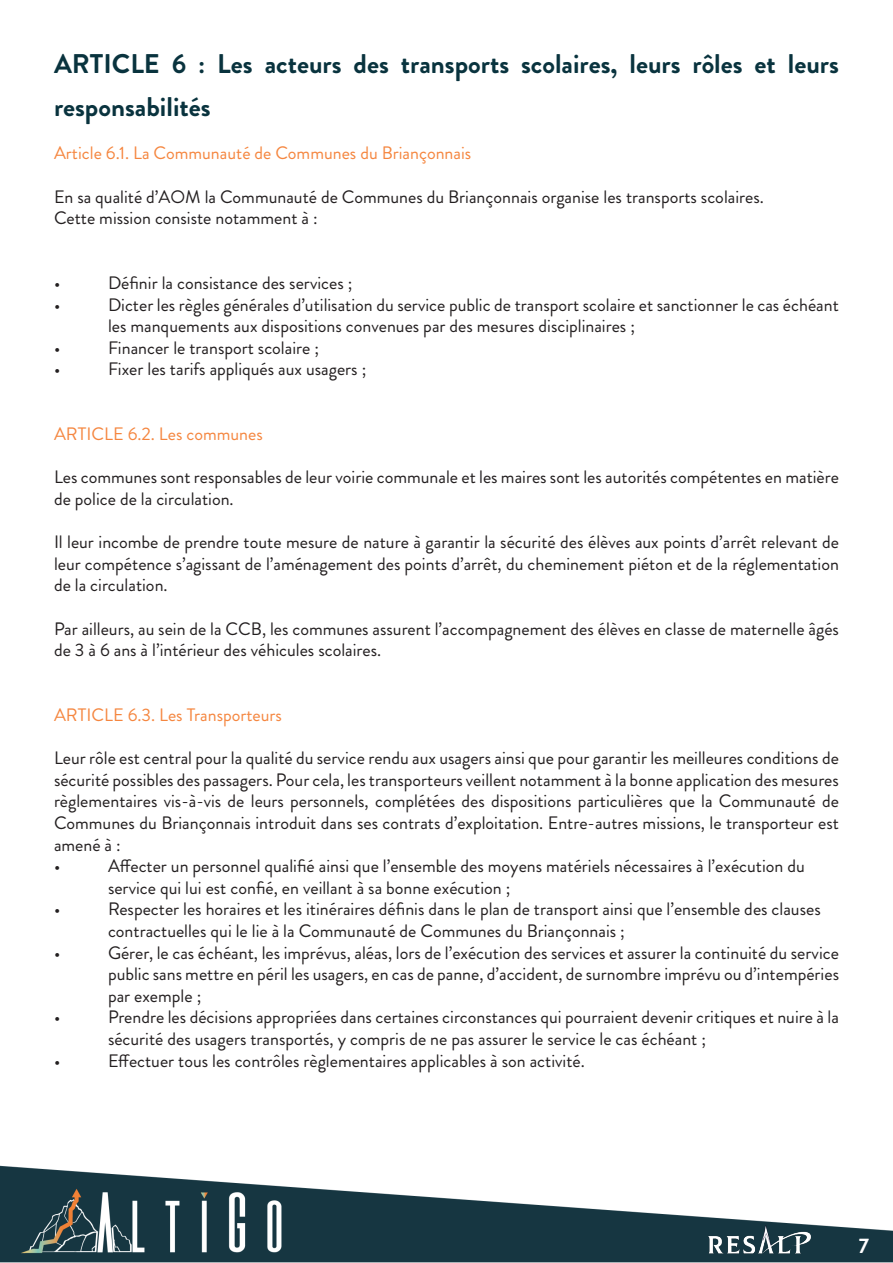
<style>
.page{position:relative;width:893px;height:1263px;background:#fff}
.page>*{position:absolute;margin:0;border:0;box-sizing:border-box;transform-origin:0 0}
.Style_de_paragraphe_1{font:700 27px/43.2px "Brandon Grotesque";color:#09333e}
.Style_de_paragraphe_1-2{font:700 21px "Brandon Grotesque";color:#fff}
.t1{font:18px/21.6px "Brandon Grotesque";color:#231f20}
.t2{font:18px "Brandon Grotesque";color:#f5863f}
</style>
<div class="page">
<img style="left:0;top:1165px;width:893px;height:98px">
<img style="left:680px;top:1222px;width:159px;height:41px">
<p class="Style_de_paragraphe_1" style="left:54px;top:42px;width:786px">ARTICLE 6 : Les acteurs des transports scolaires, leurs rôles et leurs responsabilités</p>
<p class="t2" style="left:54px;top:141px;width:419px">Article 6.1. La Communauté de Communes du Briançonnais</p>
<p class="t1" style="left:54px;top:186px;width:711px">En sa qualité d’AOM la Communauté de Communes du Briançonnais organise les transports scolaires.</p>
<p class="t1" style="left:54px;top:207px;width:265px">Cette mission consiste notamment à :</p>
<p class="t1" style="left:54px;top:272px;width:8px">•</p>
<p class="t1" style="left:108px;top:272px;width:246px">Définir la consistance des services ;</p>
<p class="t1" style="left:54px;top:294px;width:8px">•</p>
<p class="t1" style="left:108px;top:294px;width:732px">Dicter les règles générales d’utilisation du service public de transport scolaire et sanctionner le cas échéant</p>
<p class="t1" style="left:108px;top:315px;width:528px">les manquements aux dispositions convenues par des mesures disciplinaires ;</p>
<p class="t1" style="left:54px;top:337px;width:8px">•</p>
<p class="t1" style="left:108px;top:337px;width:212px">Financer le transport scolaire ;</p>
<p class="t1" style="left:54px;top:359px;width:8px">•</p>
<p class="t1" style="left:108px;top:359px;width:260px">Fixer les tarifs appliqués aux usagers ;</p>
<p class="t2" style="left:54px;top:422px;width:210px">ARTICLE 6.2. Les communes</p>
<p class="t1" style="left:54px;top:467px;width:786px">Les communes sont responsables de leur voirie communale et les maires sont les autorités compétentes en matière de police de la circulation.</p>
<p class="t1" style="left:54px;top:531px;width:786px;text-align:justify">Il leur incombe de prendre toute mesure de nature à garantir la sécurité des élèves aux points d’arrêt relevant de leur compétence s’agissant de l’aménagement des points d’arrêt, du cheminement piéton et de la réglementation de la circulation.</p>
<p class="t1" style="left:54px;top:618px;width:786px">Par ailleurs, au sein de la CCB, les communes assurent l’accompagnement des élèves en classe de maternelle âgés de 3 à 6 ans à l’intérieur des véhicules scolaires.</p>
<p class="t2" style="left:54px;top:702px;width:230px">ARTICLE 6.3. Les Transporteurs</p>
<p class="t1" style="left:54px;top:747px;width:786px;text-align:justify">Leur rôle est central pour la qualité du service rendu aux usagers ainsi que pour garantir les meilleures conditions de sécurité possibles des passagers. Pour cela, les transporteurs veillent notamment à la bonne application des mesures règlementaires vis-à-vis de leurs personnels, complétées des dispositions particulières que la Communauté de Communes du Briançonnais introduit dans ses contrats d’exploitation. Entre-autres missions, le transporteur est amené à :</p>
<p class="t1" style="left:54px;top:855px;width:8px">•</p>
<p class="t1" style="left:108px;top:855px;width:698px">Affecter un personnel qualifié ainsi que l’ensemble des moyens matériels nécessaires à l’exécution du</p>
<p class="t1" style="left:108px;top:877px;width:404px">service qui lui est confié, en veillant à sa bonne exécution ;</p>
<p class="t1" style="left:54px;top:899px;width:8px">•</p>
<p class="t1" style="left:108px;top:899px;width:714px">Respecter les horaires et les itinéraires définis dans le plan de transport ainsi que l’ensemble des clauses</p>
<p class="t1" style="left:108px;top:920px;width:518px">contractuelles qui le lie à la Communauté de Communes du Briançonnais ;</p>
<p class="t1" style="left:54px;top:942px;width:8px">•</p>
<p class="t1" style="left:108px;top:942px;width:732px">Gérer, le cas échéant, les imprévus, aléas, lors de l’exécution des services et assurer la continuité du service</p>
<p class="t1" style="left:108px;top:963px;width:733px">public sans mettre en péril les usagers, en cas de panne, d’accident, de surnombre imprévu ou d’intempéries</p>
<p class="t1" style="left:108px;top:985px;width:95px">par exemple ;</p>
<p class="t1" style="left:54px;top:1007px;width:8px">•</p>
<p class="t1" style="left:108px;top:1007px;width:732px">Prendre les décisions appropriées dans certaines circonstances qui pourraient devenir critiques et nuire à la</p>
<p class="t1" style="left:108px;top:1028px;width:600px">sécurité des usagers transportés, y compris de ne pas assurer le service le cas échéant ;</p>
<p class="t1" style="left:54px;top:1050px;width:8px">•</p>
<p class="t1" style="left:108px;top:1050px;width:478px">Effectuer tous les contrôles règlementaires applicables à son activité.</p>
<p class="Style_de_paragraphe_1-2" style="left:859px;top:1231px;width:12px">7</p>
</div>
